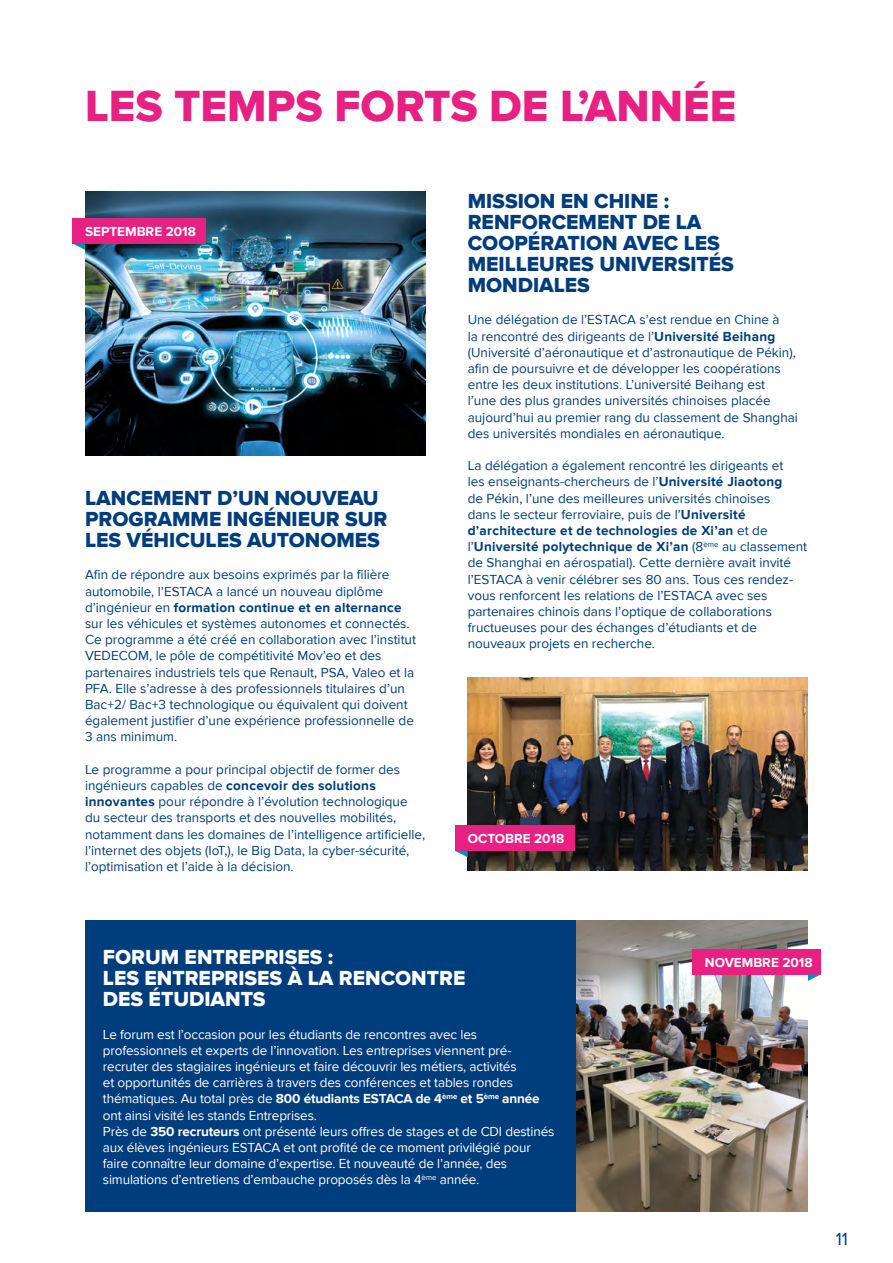
<style>
.page{position:relative;width:893px;height:1263px;background:#fff}
.page>*{position:absolute;margin:0;border:0;box-sizing:border-box;transform-origin:0 0}
.t1{font:45px "Proxima Nova Extrabld";color:#e72082}
.t2{font:21px/21px "Proxima Nova Extrabld";color:#003d7c}
.t3{font:21px/21px "Proxima Nova Extrabld";color:#fff}
.t4{font:18px "Proxima Nova";color:#003d7c}
.t5{font:13.5px/16.2px "Proxima Nova";color:#003d7c}
.t6{font:13.5px/16.2px "Proxima Nova";letter-spacing:-.01em;color:#fff}
.t7{font:700 13.5px "Proxima Nova";color:#fff}
.s1{font-weight:700}
</style>
<div class="page">
<img style="left:468px;top:677px;width:340px;height:194px">
<img style="left:85px;top:191px;width:340px;height:264px">
<div style="left:85px;top:920px;width:723px;height:292px;background:#003d7c"></div>
<img style="left:576px;top:920px;width:232px;height:292px">
<div style="left:455px;top:825px;width:119px;height:26px;background:#e72082"></div>
<div style="left:692px;top:949px;width:129px;height:25px;background:#e72082"></div>
<div style="left:72px;top:218px;width:134px;height:25px;background:#e72082"></div>
<svg style="left:455px;top:851px;width:13px;height:6px"></svg>
<svg style="left:808px;top:974px;width:13px;height:7px"></svg>
<svg style="left:72px;top:243px;width:13px;height:7px"></svg>
<h1 class="t1" style="left:85px;top:80px;width:653px">LES TEMPS FORTS DE L’ANNÉE</h1>
<p class="t7" style="left:85px;top:224px;width:112px">SEPTEMBRE 2018</p>
<h2 class="t2" style="left:85px;top:488px;width:304px">LANCEMENT D’UN NOUVEAU<br>PROGRAMME INGÉNIEUR SUR<br>LES VÉHICULES AUTONOMES</h2>
<p class="t5" style="left:85px;top:567px;width:332px">Afin de répondre aux besoins exprimés par la filière automobile, l’ESTACA a lancé un nouveau diplôme d’ingénieur en <span class="s1">formation continue et en alternance </span>sur les véhicules et systèmes autonomes et connectés.<br>Ce programme a été créé en collaboration avec l’institut VEDECOM, le pôle de compétitivité Mov’eo et des partenaires industriels tels que Renault, PSA, Valeo et la PFA. Elle s’adresse à des professionnels titulaires d’un Bac+2/ Bac+3 technologique ou équivalent qui doivent également justifier d’une expérience professionnelle de 3 ans minimum.</p>
<p class="t5" style="left:85px;top:761px;width:342px">Le programme a pour principal objectif de former des ingénieurs capables de <span class="s1">concevoir des solutions innovantes</span> pour répondre à l’évolution technologique du secteur des transports et des nouvelles mobilités, notamment dans les domaines de l’intelligence artificielle, l’internet des objets (IoT,), le Big Data, la cyber-sécurité, l’optimisation et l’aide à la décision.</p>
<h2 class="t2" style="left:468px;top:191px;width:268px">MISSION EN CHINE :<br>RENFORCEMENT DE LA<br>COOPÉRATION AVEC LES<br>MEILLEURES UNIVERSITÉS<br>MONDIALES</h2>
<p class="t5" style="left:468px;top:312px;width:332px">Une délégation de l’ESTACA s’est rendue en Chine à<br>la rencontré des dirigeants de l’<span class="s1">Université Beihang </span>(Université d’aéronautique et d’astronautique de Pékin), afin de poursuivre et de développer les coopérations entre les deux institutions. L’université Beihang est<br>l’une des plus grandes universités chinoises placée aujourd’hui au premier rang du classement de Shanghai des universités mondiales en aéronautique.</p>
<p class="t5" style="left:468px;top:458px;width:341px">La délégation a également rencontré les dirigeants et<br>les enseignants-chercheurs de l’<span class="s1">Université Jiaotong<br></span>de Pékin, l’une des meilleures universités chinoises<br>dans le secteur ferroviaire, puis de l’<span class="s1">Université d’architecture et de technologies de Xi’an</span> et de l’<span class="s1">Université polytechnique de Xi’an</span> (8<sup>ème</sup> au classement de Shanghai en aérospatial). Cette dernière avait invité l’ESTACA à venir célébrer ses 80 ans. Tous ces rendez&shy;vous renforcent les relations de l’ESTACA avec ses partenaires chinois dans l’optique de collaborations fructueuses pour des échanges d’étudiants et de nouveaux projets en recherche.</p>
<p class="t7" style="left:468px;top:831px;width:98px">OCTOBRE 2018</p>
<h2 class="t3" style="left:103px;top:947px;width:364px">FORUM ENTREPRISES :<br>LES ENTREPRISES À LA RENCONTRE<br>DES ÉTUDIANTS</h2>
<p class="t6" style="left:103px;top:1026px;width:453px">Le forum est l’occasion pour les étudiants de rencontres avec les professionnels et experts de l’innovation. Les entreprises viennent pré&shy;recruter des stagiaires ingénieurs et faire découvrir les métiers, activités<br>et opportunités de carrières à travers des conférences et tables rondes thématiques. Au total près de <span class="s1">800 étudiants ESTACA de 4</span><sup>ème</sup> <span class="s1">et 5</span><sup>ème</sup> <span class="s1">année </span>ont ainsi visité les stands Entreprises.<br>Près de <span class="s1">350 recruteurs</span> ont présenté leurs offres de stages et de CDI destinés aux élèves ingénieurs ESTACA et ont profité de ce moment privilégié pour faire connaître leur domaine d’expertise. Et nouveauté de l’année, des simulations d’entretiens d’embauche proposés dès la 4<sup>ème</sup> année.</p>
<p class="t7" style="left:705px;top:955px;width:109px">NOVEMBRE 2018</p>
<h3 class="t4" style="left:836px;top:1228px;width:14px">11</h3>
</div>
